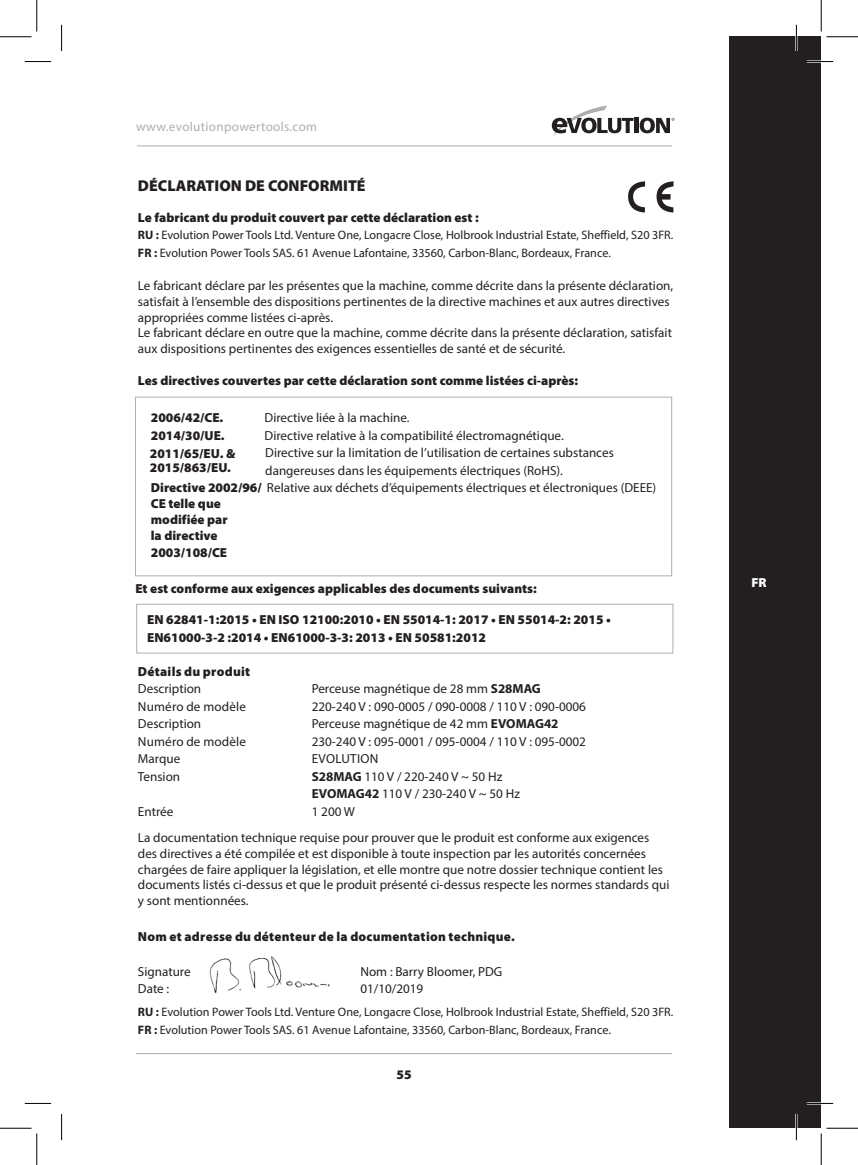
<style>
.page{position:relative;width:858px;height:1165px;background:#fff}
.page>*{position:absolute;margin:0;border:0;box-sizing:border-box;transform-origin:0 0}
.t1{font:900 15.75px "Myriad Pro";color:#231f20}
.t2{font:13.12px/15.8px "Myriad Pro";color:#231f20}
.t3{font:900 13.12px/15.8px "Myriad Pro";color:#231f20}
.t4{font:900 13.12px "Myriad Pro";letter-spacing:.02em;color:#231f20}
.t5{font:13.12px "Myriad Pro";letter-spacing:.025em;color:#aeafb3}
.t6{font:13.12px "Myriad Pro";letter-spacing:.02em;color:#231f20}
.t7{font:900 13.12px "Myriad Pro";color:#fff}
.t8{font:12.25px/17.5px "Myriad Pro";color:#231f20}
.s1{font-weight:700}
.s2{font-weight:900}
</style>
<div class="page">
<svg style="left:551px;top:105px;width:82px;height:31px"></svg>
<hr style="left:634px;top:118px;width:4px;height:15px;background:#231f20">
<svg style="left:639px;top:118px;width:35px;height:15px"></svg>
<hr style="left:137px;top:146px;width:535px;height:1px;background:#aeafb3">
<hr style="left:136px;top:1053px;width:536px;height:1px;background:#aeafb3">
<div style="left:729px;top:37px;width:92px;height:1091px;background:#231f20"></div>
<div style="left:136px;top:604px;width:537px;height:49px;border:1px solid #aeafb3"></div>
<svg style="left:628px;top:181px;width:17px;height:32px"></svg>
<svg style="left:656px;top:181px;width:17px;height:32px"></svg>
<div style="left:135px;top:397px;width:537px;height:179px;border:1px solid #aeafb3"></div>
<img style="left:209px;top:956px;width:121px;height:38px">
<hr style="left:806px;top:60px;width:26px;height:3px;background:#fff">
<hr style="left:806px;top:1102px;width:26px;height:2px;background:#fff">
<hr style="left:795px;top:25px;width:2px;height:26px;background:#fff">
<hr style="left:795px;top:1114px;width:2px;height:26px;background:#fff">
<svg style="left:25px;top:61px;width:26px;height:1px"></svg>
<svg style="left:806px;top:61px;width:26px;height:1px"></svg>
<svg style="left:25px;top:1103px;width:26px;height:1px"></svg>
<svg style="left:806px;top:1103px;width:26px;height:1px"></svg>
<svg style="left:61px;top:25px;width:1px;height:26px"></svg>
<svg style="left:61px;top:1114px;width:1px;height:26px"></svg>
<svg style="left:795px;top:25px;width:1px;height:26px"></svg>
<svg style="left:795px;top:1114px;width:1px;height:26px"></svg>
<hr style="left:0;top:36px;width:32px;height:1px;background:#000">
<hr style="left:826px;top:36px;width:31px;height:1px;background:#000">
<hr style="left:0;top:1128px;width:32px;height:1px;background:#000">
<hr style="left:826px;top:1128px;width:31px;height:1px;background:#000">
<hr style="left:36px;top:0;width:1px;height:32px;background:#000">
<hr style="left:36px;top:1133px;width:1px;height:32px;background:#000">
<hr style="left:820px;top:0;width:1px;height:32px;background:#000">
<hr style="left:820px;top:1133px;width:1px;height:32px;background:#000">
<p class="t5" style="left:136px;top:118px;width:183px">www.evolutionpowertools.com</p>
<p class="t1" style="left:138px;top:175px;width:229px">DÉCLARATION DE CONFORMITÉ</p>
<p class="t3" style="left:138px;top:209px;width:342px">Le fabricant du produit couvert par cette déclaration est :</p>
<p class="t8" style="left:138px;top:226px;width:536px"><span class="s1">RU :</span> Evolution Power Tools Ltd. Venture One, Longacre Close, Holbrook Industrial Estate, Sheffield, S20 3FR.<br><span class="s1">FR :</span> Evolution Power Tools SAS. 61 Avenue Lafontaine, 33560, Carbon-Blanc, Bordeaux, France.</p>
<p class="t2" style="left:138px;top:278px;width:536px">Le fabricant déclare par les présentes que la machine, comme décrite dans la présente déclaration, satisfait à l’ensemble des dispositions pertinentes de la directive machines et aux autres directives appropriées comme listées ci-après.<br>Le fabricant déclare en outre que la machine, comme décrite dans la présente déclaration, satisfait aux dispositions pertinentes des exigences essentielles de santé et de sécurité.</p>
<p class="t3" style="left:138px;top:372px;width:441px">Les directives couvertes par cette déclaration sont comme listées ci-après:</p>
<p class="t3" style="left:151px;top:409px;width:74px">2006/42/CE.</p>
<p class="t2" style="left:264px;top:410px;width:146px">Directive liée à la machine.</p>
<p class="t3" style="left:151px;top:427px;width:75px">2014/30/UE.</p>
<p class="t2" style="left:264px;top:427px;width:300px">Directive relative à la compatibilité électromagnétique.</p>
<p class="t2" style="left:265px;top:445px;width:350px">Directive sur la limitation de l’utilisation de certaines substances</p>
<p class="t2" style="left:265px;top:462px;width:299px">dangereuses dans les équipements électriques (RoHS).</p>
<p class="t2" style="left:151px;top:480px;width:507px"><span class="s2">Directive 2002/96/</span> Relative aux déchets d’équipements électriques et électroniques (DEEE)</p>
<p class="t3" style="left:151px;top:495px;width:78px">CE telle que modifiée par la directive</p>
<p class="t3" style="left:151px;top:544px;width:78px">2003/108/CE</p>
<p class="t3" style="left:150px;top:446px;width:87px;line-height:14px">2011/65/EU. &amp;<br>2015/863/EU.</p>
<p class="t3" style="left:135px;top:580px;width:403px">Et est conforme aux exigences applicables des documents suivants:</p>
<p class="t3" style="left:147px;top:611px;width:465px;line-height:17.5px">EN 62841-1:2015 • EN ISO 12100:2010 • EN 55014-1: 2017 • EN 55014-2: 2015 •<br>EN61000-3-2 :2014 • EN61000-3-3: 2013 • EN 50581:2012</p>
<p class="t4" style="left:138px;top:662px;width:114px">Détails du produit</p>
<p class="t2" style="left:138px;top:681px;width:65px">Description</p>
<p class="t2" style="left:311px;top:681px;width:230px">Perceuse magnétique de 28 mm <span class="s1">S28MAG</span></p>
<p class="t2" style="left:138px;top:698px;width:110px">Numéro de modèle</p>
<p class="t2" style="left:311px;top:698px;width:276px">220-240 V : 090-0005 / 090-0008 / 110 V : 090-0006</p>
<p class="t2" style="left:138px;top:716px;width:65px">Description</p>
<p class="t2" style="left:311px;top:716px;width:248px">Perceuse magnétique de 42 mm <span class="s1">EVOMAG42</span></p>
<p class="t2" style="left:138px;top:733px;width:110px">Numéro de modèle</p>
<p class="t2" style="left:311px;top:733px;width:276px">230-240 V : 095-0001 / 095-0004 / 110 V : 095-0002</p>
<p class="t2" style="left:138px;top:751px;width:44px">Marque</p>
<p class="t6" style="left:311px;top:751px;width:68px">EVOLUTION</p>
<p class="t2" style="left:138px;top:768px;width:44px">Tension</p>
<p class="t2" style="left:311px;top:767px;width:210px;line-height:17.5px"><span class="s1">S28MAG</span> 110 V / 220-240 V ~ 50 Hz<br><span class="s1">EVOMAG42</span> 110 V / 230-240 V ~ 50 Hz</p>
<p class="t2" style="left:138px;top:803px;width:37px">Entrée</p>
<p class="t2" style="left:138px;top:798px;width:512px;line-height:26.2px;text-indent:174px">1 200 W<br>La documentation technique requise pour prouver que le produit est conforme aux exigences</p>
<p class="t2" style="left:138px;top:845px;width:532px">des directives a été compilée et est disponible à toute inspection par les autorités concernées chargées de faire appliquer la législation, et elle montre que notre dossier technique contient les documents listés ci-dessus et que le produit présenté ci-dessus respecte les normes standards qui y sont mentionnées.</p>
<p class="t4" style="left:138px;top:927px;width:378px">Nom et adresse du détenteur de la documentation technique.</p>
<p class="t2" style="left:138px;top:963px;width:60px">Signature :</p>
<p class="t2" style="left:360px;top:963px;width:143px">Nom : Barry Bloomer, PDG</p>
<p class="t2" style="left:138px;top:981px;width:33px">Date :</p>
<p class="t2" style="left:360px;top:981px;width:64px">01/10/2019</p>
<p class="t8" style="left:138px;top:1003px;width:536px"><span class="s1">RU :</span> Evolution Power Tools Ltd. Venture One, Longacre Close, Holbrook Industrial Estate, Sheffield, S20 3FR.<br><span class="s1">FR :</span> Evolution Power Tools SAS. 61 Avenue Lafontaine, 33560, Carbon-Blanc, Bordeaux, France.</p>
<p class="t3" style="left:396px;top:1066px;width:17px">55</p>
<p class="t7" style="left:751px;top:574px;width:17px">FR</p>
</div>
